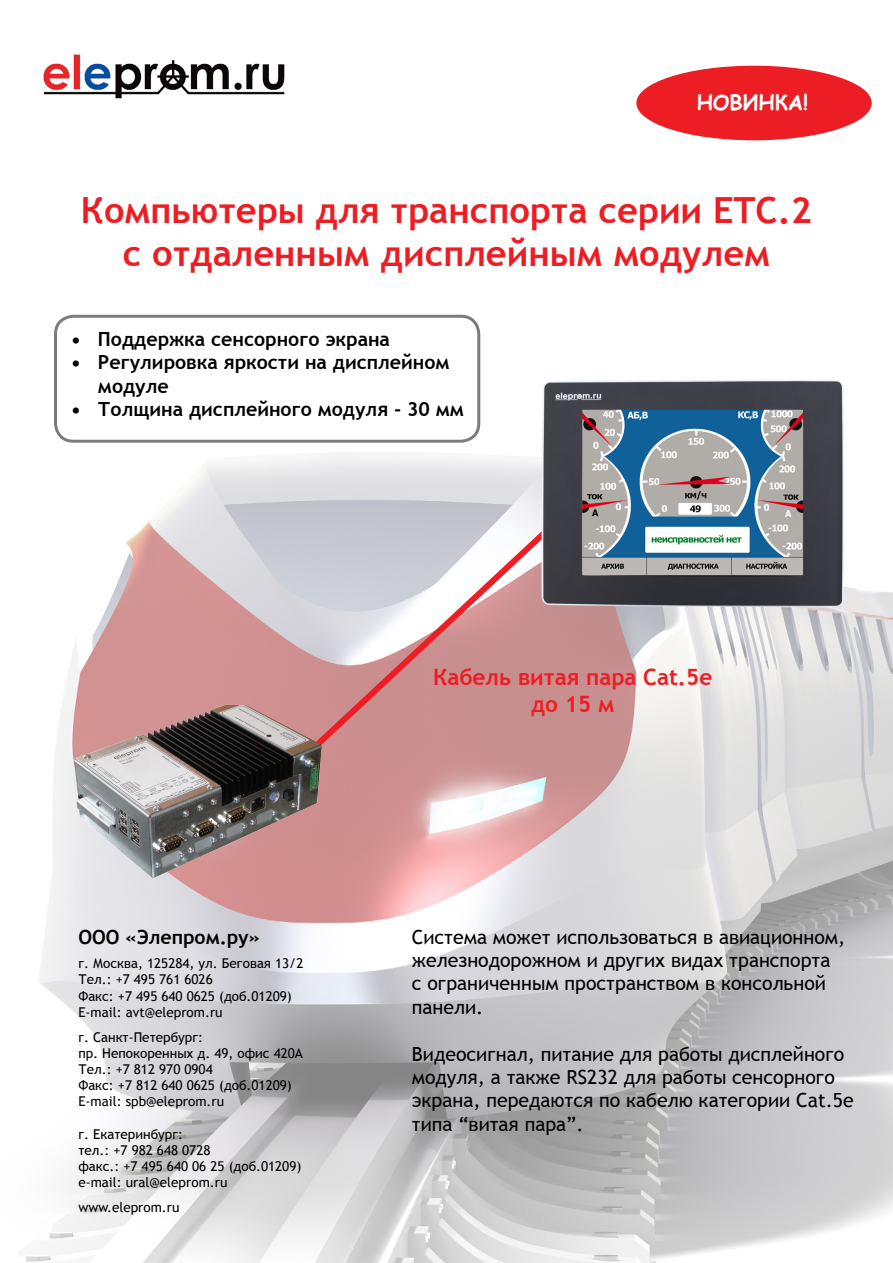
<style>
.page{position:relative;width:893px;height:1263px;background:#fff}
.page>*{position:absolute;margin:0;border:0;box-sizing:border-box;transform-origin:0 0}
.t1{font:700 36px/43.2px "Trebuchet MS";color:#ed1d24;text-align:center}
.t2{font:700 22.5px/27px "Trebuchet MS";color:#ed1d24;text-align:center}
.t3{font:700 21px "Comic Sans MS";color:#fff}
.t4{font:19.5px/23.4px "Trebuchet MS";color:#000}
.t5{font:700 19.5px/23.4px "Trebuchet MS";color:#000}
.t6{font:13.5px/16.2px "Trebuchet MS";color:#000}
</style>
<div class="page">
<img style="left:26px;top:323px;width:867px;height:940px">
<img style="left:43px;top:54px;width:242px;height:45px">
<div style="left:636px;top:66px;width:236px;height:74px;background:#ed1d24;border-radius:50%"></div>
<svg style="left:288px;top:516px;width:274px;height:256px;background:#d1aeb1"></svg>
<img style="left:517px;top:365px;width:355px;height:261px">
<img style="left:32px;top:706px;width:331px;height:217px">
<div style="left:54px;top:315px;width:426px;height:128px;border:3px solid #000;border-radius:18px"></div>
<h3 class="t3" style="left:697px;top:87px;width:113px">НОВИНКА!</h3>
<h1 class="t1" style="left:81px;top:189px;width:732px">Компьютеры для транспорта серии ETC.2 c отдаленным дисплейным модулем</h1>
<h3 class="t5" style="left:71px;top:327px;width:321px">• Поддержка сенсорного экрана</h3>
<h3 class="t5" style="left:98px;top:351px;width:353px;text-indent:-27px">• Регулировка яркости на дисплейном модуле</h3>
<h3 class="t5" style="left:71px;top:398px;width:394px">• Толщина дисплейного модуля - 30 мм</h3>
<h3 class="t5" style="left:78px;top:925px;width:183px">OOO «Элепром.ру»</h3>
<p class="t6" style="left:78px;top:955px;width:227px">г. Москва, 125284, ул. Беговая 13/2<br>Тел.: +7 495 761 6026<br>Факс: +7 495 640 0625 (доб.01209)<br>E-mail: avt@eleprom.ru</p>
<p class="t6" style="left:78px;top:1029px;width:226px">г. Санкт-Петербург:<br>пр. Непокоренных д. 49, офис 420А<br>Тел.: +7 812 970 0904<br>Факс: +7 812 640 0625 (доб.01209)<br>E-mail: spb@eleprom.ru</p>
<p class="t6" style="left:78px;top:1126px;width:224px">г. Екатеринбург:<br>тел.: +7 982 648 0728<br>факс.: +7 495 640 06 25 (доб.01209) e-mail: ural@eleprom.ru</p>
<p class="t6" style="left:78px;top:1199px;width:103px">www.eleprom.ru</p>
<h2 class="t2" style="left:433px;top:664px;width:281px">Кабель витая пара Cat.5e до 15 м</h2>
<h3 class="t4" style="left:412px;top:925px;width:435px">Система может использоваться в авиационном, железнодорожном и других видах транспорта<br>с ограниченным пространством в консольной панели.</h3>
<h3 class="t4" style="left:412px;top:1042px;width:443px">Видеосигнал, питание для работы дисплейного модуля, а также RS232 для работы сенсорного экрана, передаются по кабелю категории Cat.5e типа “витая пара”.</h3>
</div>
